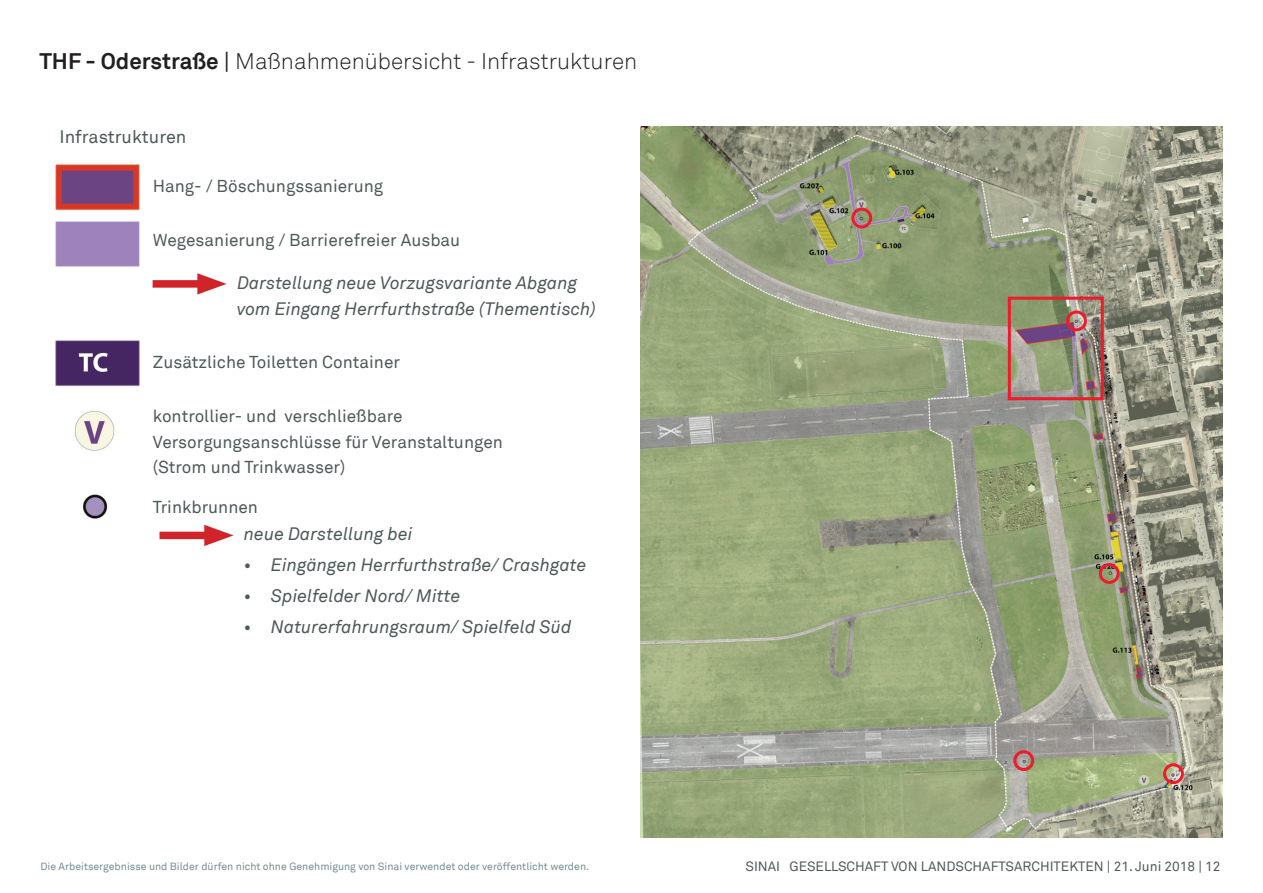
<style>
.page{position:relative;width:1263px;height:893px;background:#fff}
.page>*{position:absolute;margin:0;border:0;box-sizing:border-box;transform-origin:0 0}
.t1{font:300 22.5px "Akkurat TT";color:#231f20}
.t2{font:italic 18px/25.5px "Akkurat TT";color:#4f5a5a}
.t3{font:18px "Akkurat TT";color:#4f5a5a}
.t4{font:17.25px/25.5px "Akkurat TT";color:#4f5a5a}
.t5{font:13.5px "Akkurat TT";color:#4f5a5a}
.t6{font:10.5px "Akkurat TT";color:#768d8f}
.s1{font-weight:700}
.s2{font-weight:400}
</style>
<div class="page">
<img style="left:640px;top:127px;width:582px;height:711px">
<img style="left:55px;top:340px;width:85px;height:47px">
<img style="left:55px;top:164px;width:85px;height:103px">
<img style="left:74px;top:411px;width:41px;height:40px">
<img style="left:83px;top:494px;width:25px;height:25px">
<div style="left:160px;top:532px;width:57px;height:7px;background:#d1232a"></div>
<svg style="left:204px;top:525px;width:29px;height:21px"></svg>
<div style="left:153px;top:280px;width:57px;height:8px;background:#d1232a"></div>
<svg style="left:197px;top:273px;width:30px;height:22px"></svg>
<div style="left:1008px;top:297px;width:96px;height:103px;border:3px solid #ee1b2d"></div>
<div style="left:851px;top:208px;width:21px;height:20px;border:3px solid #ee1b2d;border-radius:50%"></div>
<div style="left:1066px;top:310px;width:21px;height:21px;border:3px solid #ee1b2d;border-radius:50%"></div>
<div style="left:1099px;top:563px;width:21px;height:21px;border:3px solid #ee1b2d;border-radius:50%"></div>
<div style="left:1163px;top:763px;width:21px;height:21px;border:3px solid #ee1b2d;border-radius:50%"></div>
<div style="left:1013px;top:750px;width:21px;height:21px;border:3px solid #ee1b2d;border-radius:50%"></div>
<h1 class="t1" style="left:39px;top:47px;width:599px"><span class="s1">THF - Oderstraße</span> <span class="s2">|</span> Maßnahmenübersicht - Infrastrukturen</h1>
<p class="t3" style="left:60px;top:126px;width:128px">Infrastrukturen</p>
<p class="t4" style="left:153px;top:174px;width:232px">Hang- / Böschungssanierung</p>
<p class="t4" style="left:153px;top:227px;width:309px">Wegesanierung / Barrierefreier Ausbau</p>
<p class="t2" style="left:237px;top:270px;width:360px">Darstellung neue Vorzugsvariante Abgang vom Eingang Herrfurthstraße (Thementisch)</p>
<p class="t4" style="left:153px;top:350px;width:249px">Zusätzliche Toiletten Container</p>
<p class="t4" style="left:153px;top:403px;width:352px">kontrollier- und verschließbare<br>Versorgungsanschlüsse für Veranstaltungen (Strom und Trinkwasser)</p>
<p class="t4" style="left:153px;top:494px;width:107px">Trinkbrunnen</p>
<p class="t2" style="left:244px;top:521px;width:170px">neue Darstellung bei</p>
<p class="t2" style="left:244px;top:552px;width:344px">• Eingängen Herrfurthstraße/ Crashgate</p>
<p class="t2" style="left:244px;top:583px;width:218px">• Spielfelder Nord/ Mitte</p>
<p class="t2" style="left:244px;top:614px;width:329px">• Naturerfahrungsraum/ Spielfeld Süd</p>
<p class="t6" style="left:40px;top:860px;width:550px">Die Arbeitsergebnisse und Bilder dürfen nicht ohne Genehmigung von Sinai verwendet oder veröffentlicht werden.</p>
<p class="t5" style="left:745px;top:858px;width:476px">SINAI GESELLSCHAFT VON LANDSCHAFTSARCHITEKTEN | 21. Juni 2018 | 12</p>
</div>
